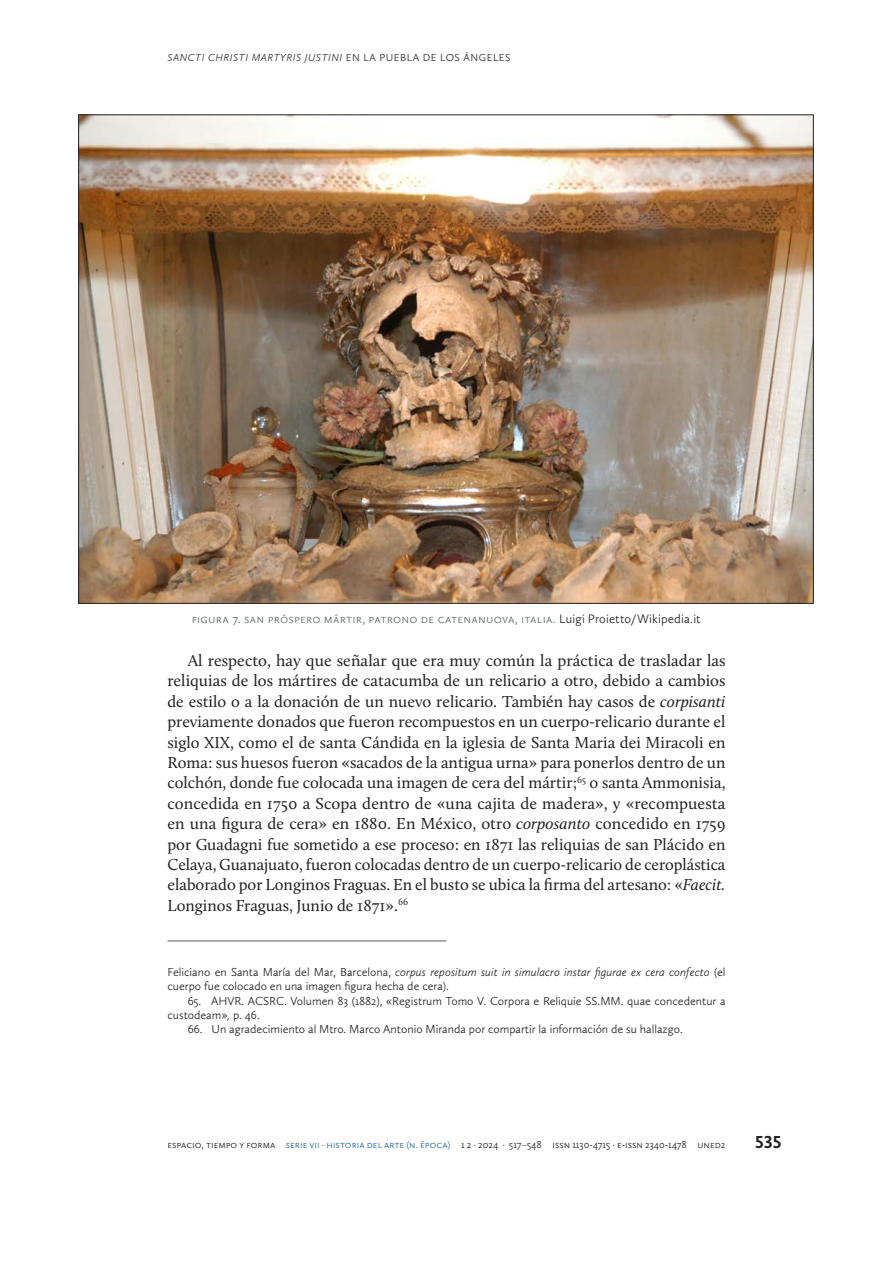
<style>
.page{position:relative;width:893px;height:1263px;background:#fff}
.page>*{position:absolute;margin:0;border:0;box-sizing:border-box;transform-origin:0 0}
.t1{font:700 18px "Calluna Sans";color:#231f20}
.Cuerpo{font:16.5px/20.4px "Calluna";color:#231f20;text-align:justify}
.Imagen_Pie{font:300 12.75px "Calluna Sans";letter-spacing:.015em;color:#67706e}
.Notas_Pie{font:300 12px/14.4px "Calluna Sans";color:#231f20}
.t2{font:300 10.5px "Calluna Sans";color:#231f20}
.t3{font:italic 300 10.5px "Calluna Sans";letter-spacing:.16em;color:#231f20}
.t4{font:300 10.5px "Calluna Sans";color:#286790}
.s1{font-style:normal}
.s2{color:#231f20}
.s3{font-style:italic}
.s4{color:#286790}
.s5{font-weight:400;color:#67706e}
</style>
<div class="page">
<hr style="left:167px;top:940px;width:279px;height:1px;background:#67706e">
<img style="left:80px;top:117px;width:731px;height:484px">
<p class="t3" style="left:167px;top:52px;width:338px">SANCTI CHRISTI MARTYRIS JUSTINI <span class="s1">EN LA PUE BLA DE LOS ÁN GE LES</span></p>
<p class="Imagen_Pie" style="left:192px;top:611px;width:510px">FIGURA 7. SAN PRÓSPERO MÁRTIR, PATRON O DE CATENAN UOVA, ITALIA. <span class="s2">Luigi Proietto/Wikipedia.it</span></p>
<p class="Cuerpo" style="left:167px;top:650px;width:560px;text-indent:20px">Al respecto, hay que señalar que era muy común la práctica de trasladar las reliquias de los mártires de catacumba de un relicario a otro, debido a cambios de estilo o a la donación de un nuevo relicario. También hay casos de <span class="s3">corpisanti </span>previamente donados que fueron recompuestos en un cuerpo-relicario durante el siglo XIX, como el de santa Cándida en la iglesia de Santa Maria dei Miracoli en Roma: sus huesos fueron «sacados de la antigua urna» para ponerlos dentro de un colchón, donde fue colocada una imagen de cera del mártir;<sup>65</sup> o santa Ammonisia, concedida en 1750 a Scopa dentro de «una cajita de madera», y «recompuesta en una figura de cera» en 1880. En México, otro <span class="s3">corposanto</span> concedido en 1759 por Guadagni fue sometido a ese proceso: en 1871 las reliquias de san Plácido en Celaya, Guanajuato, fueron colocadas dentro de un cuerpo-relicario de ceroplástica elaborado por Longinos Fraguas. En el busto se ubica la firma del artesano: «<span class="s3">Faecit.<br></span>Longinos Fraguas, Junio de 1871».<sup>66</sup></p>
<p class="Notas_Pie" style="left:167px;top:964px;width:560px">Feliciano en Santa María del Mar, Barcelona, <span class="s3">corpus repositum suit in simulacro instar figurae ex cera confecto</span> (el cuerpo fue colocado en una imagen figura hecha de cera).</p>
<p class="Notas_Pie" style="left:167px;top:993px;width:560px;text-indent:20px">65. AHVR. ACSRC. Volumen 83 (1882), «Registrum Tomo V. Corpora e Reliquie SS.MM. quae concedentur a custodeam»<span class="s3">,</span> p. 46.</p>
<p class="Notas_Pie" style="left:188px;top:1022px;width:496px">66. Un agradecimiento al Mtro. Marco Antonio Miranda por compartir la información de su hallazgo.</p>
<p class="t2" style="left:167px;top:1138px;width:128px">ESPACIO, TIEMPO Y FORMA <span class="s4">Serie</span></p>
<p class="t4" style="left:310px;top:1138px;width:29px">VII · historia</p>
<p class="t4" style="left:367px;top:1138px;width:24px">del arte</p>
<p class="t4" style="left:406px;top:1138px;width:25px">(n. época</p>
<p class="t2" style="left:448px;top:1138px;width:279px"><span class="s4">)</span> 1 2 · 2024 · 517<span class="s5">–</span>548 ISSN 1130-4715 · e-iss n 2340-1478 UN ED2</p>
<p class="t1" style="left:755px;top:1131px;width:28px">535</p>
</div>
